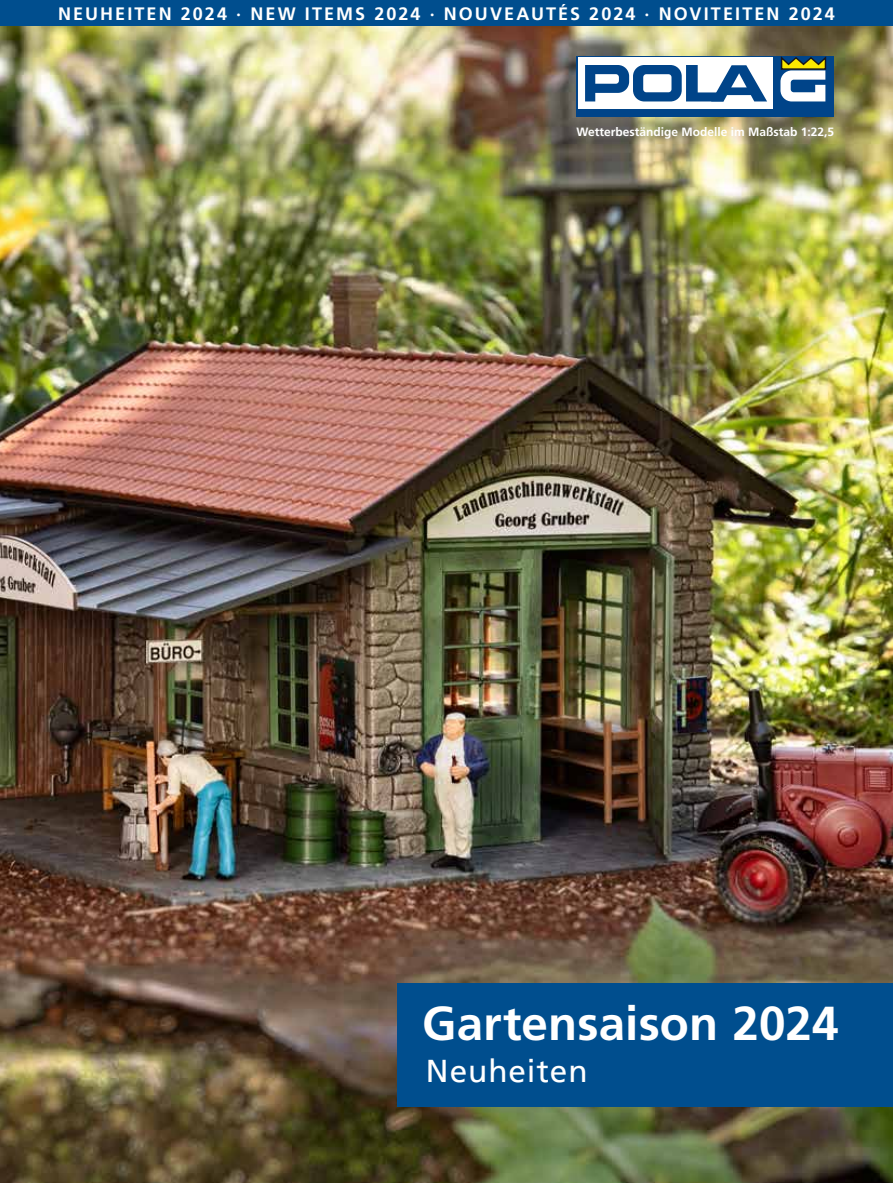
<style>
.page{position:relative;width:893px;height:1183px;background:#fff}
.page>*{position:absolute;margin:0;border:0;box-sizing:border-box;transform-origin:0 0}
.t1{font:700 47.7px "Frutiger";letter-spacing:.005em;color:#fff}
.t2{font:31.5px "Frutiger LT";letter-spacing:.03em;color:#fff}
.t3{font:700 18px "Frutiger";letter-spacing:.115em;color:#fff}
.t4{font:700 12px "Frutiger";color:#fff}
</style>
<div class="page">
<img style="left:0;top:26px;width:893px;height:1156px">
<div style="left:576px;top:56px;width:257px;height:60px;background:#004489"></div>
<div style="left:578px;top:58px;width:194px;height:51px;background:#fff"></div>
<svg style="left:585px;top:65px;width:182px;height:36px"></svg>
<svg style="left:780px;top:56px;width:47px;height:45px"></svg>
<div style="left:562px;top:112px;width:285px;height:40px;background:#030d47;opacity:.05"></div>
<div style="left:0;top:0;width:893px;height:26px;background:#004e8e"></div>
<div style="left:398px;top:982px;width:495px;height:123px;background:#004e8e"></div>
<p class="t3" style="left:58px;top:3px;width:778px">NEUHEITEN 2024 · NEW ITEMS 2024 · NOUVEAUTÉS 2024 · NOVITEITEN 2024</p>
<p class="t4" style="left:576px;top:125px;width:259px">Wetterbeständige Modelle im Maßstab 1:22,5</p>
<h1 class="t1" style="left:422px;top:994px;width:418px">Gartensaison 2024</h1>
<h2 class="t2" style="left:426px;top:1051px;width:163px">Neuheiten</h2>
</div>
